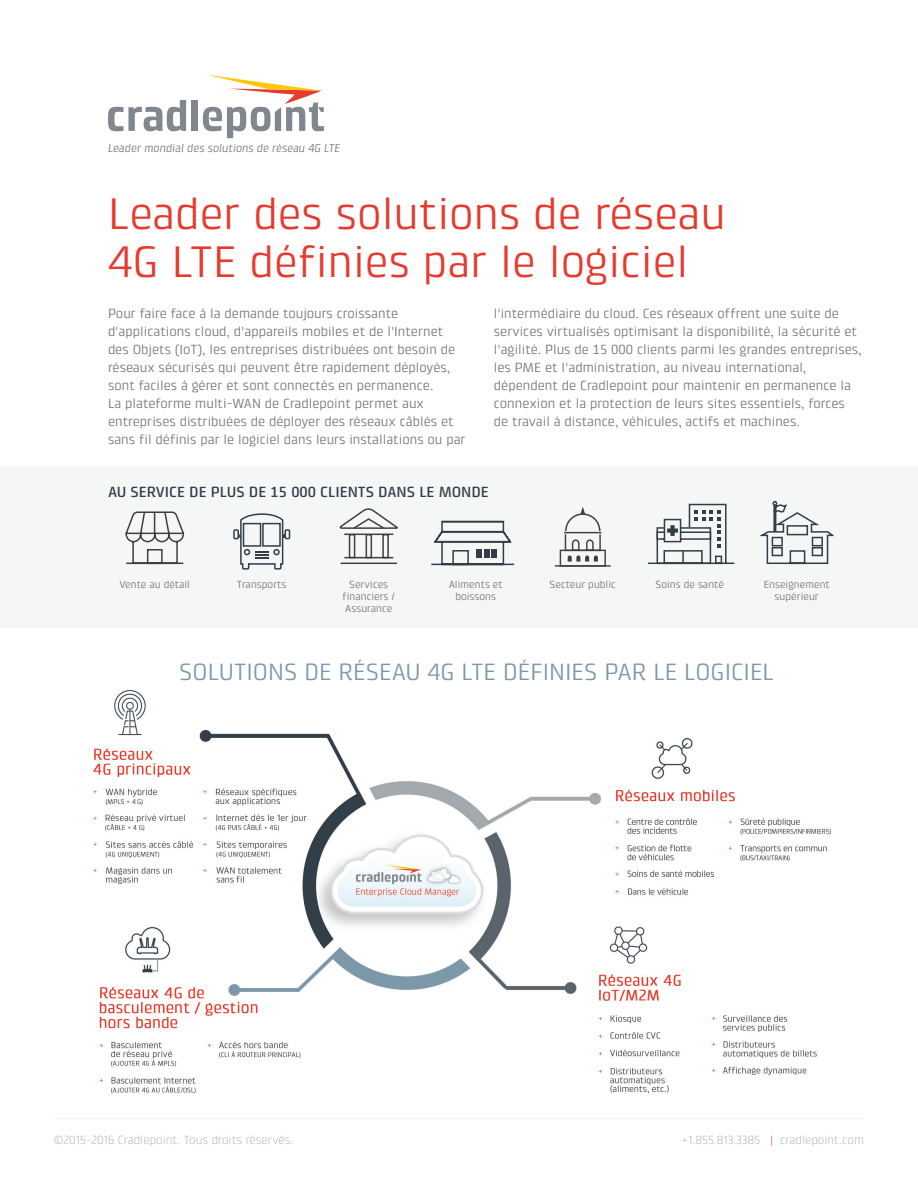
<style>
.page{position:relative;width:918px;height:1188px;background:#fff}
.page>*{position:absolute;margin:0;border:0;box-sizing:border-box;transform-origin:0 0}
.t1{font:45px/48px "Klint Pro";color:#e73a2e}
.t2{font:24px "Klint Pro";color:#7c98ab}
.t3{font:500 15px "Klint Pro";color:#323d47}
.t4{font:13.5px/18px "Klint Pro";color:#71747b}
.t5{font:300 12px "Klint LT Pro";color:#a2a9ac}
.t6{font:italic 11.7px "Klint Pro";color:#71747c}
.t7{font:10.5px/12px "Klint Pro";color:#71747b;text-align:center}
.s1{color:#e73b2e}
</style>
<div class="page">
<img style="left:93px;top:690px;width:738px;height:404px">
<svg style="left:108px;top:100px;width:78px;height:31px"></svg>
<div style="left:192px;top:100px;width:6px;height:31px;background:#80878e"></div>
<svg style="left:203px;top:75px;width:121px;height:63px"></svg>
<hr style="left:54px;top:1118px;width:810px;height:1px;background:#a2a9ac">
<div style="left:0;top:466px;width:918px;height:162px;background:#f5f6f6"></div>
<svg style="left:233px;top:513px;width:58px;height:57px"></svg>
<svg style="left:125px;top:511px;width:60px;height:54px"></svg>
<hr style="left:555px;top:565px;width:56px;height:2px;background:#403f3f">
<div style="left:560px;top:550px;width:46px;height:17px;border:1px solid #403f3f"></div>
<div style="left:565px;top:534px;width:36px;height:17px;border:1px solid #403f3f"></div>
<svg style="left:564px;top:507px;width:37px;height:25px"></svg>
<svg style="left:568px;top:539px;width:30px;height:23px"></svg>
<hr style="left:564px;top:532px;width:37px;height:1px;background:#403f3f">
<hr style="left:344px;top:534px;width:49px;height:1px;background:#403f3f">
<hr style="left:341px;top:563px;width:56px;height:1px;background:#403f3f">
<hr style="left:344px;top:557px;width:49px;height:1px;background:#403f3f">
<div style="left:349px;top:534px;width:6px;height:24px;border:2px solid #403f3f"></div>
<div style="left:366px;top:534px;width:6px;height:24px;border:2px solid #403f3f"></div>
<div style="left:382px;top:534px;width:7px;height:24px;border:2px solid #403f3f"></div>
<svg style="left:340px;top:509px;width:58px;height:20px"></svg>
<svg style="left:759px;top:500px;width:76px;height:65px"></svg>
<svg style="left:648px;top:503px;width:87px;height:62px"></svg>
<svg style="left:431px;top:520px;width:84px;height:46px"></svg>
<div style="left:476px;top:549px;width:5px;height:9px;background:#323d47"></div>
<div style="left:484px;top:549px;width:5px;height:9px;background:#323d47"></div>
<div style="left:492px;top:549px;width:5px;height:9px;background:#323d47"></div>
<p class="t6" style="left:108px;top:141px;width:234px">Leader mondial des solutions de réseau 4G LTE</p>
<h1 class="t1" style="left:108px;top:189px;width:619px">Leader des solutions de réseau<br>4G LTE définies par le logiciel</h1>
<p class="t4" style="left:108px;top:305px;width:359px">Pour faire face à la demande toujours croissante d'applications cloud, d'appareils mobiles et de l'Internet des Objets (IoT), les entreprises distribuées ont besoin de réseaux sécurisés qui peuvent être rapidement déployés, sont faciles à gérer et sont connectés en permanence.<br>La plateforme multi-WAN de Cradlepoint permet aux entreprises distribuées de déployer des réseaux câblés et sans fil définis par le logiciel dans leurs installations ou par</p>
<p class="t4" style="left:494px;top:305px;width:369px">l'intermédiaire du cloud. Ces réseaux offrent une suite de services virtualisés optimisant la disponibilité, la sécurité et l'agilité. Plus de 15 000 clients parmi les grandes entreprises, les PME et l'administration, au niveau international, dépendent de Cradlepoint pour maintenir en permanence la connexion et la protection de leurs sites essentiels, forces de travail à distance, véhicules, actifs et machines.</p>
<p class="t3" style="left:108px;top:483px;width:382px">AU SERVICE DE PLUS DE 15 000 CLIENTS DANS LE MONDE</p>
<p class="t7" style="left:119px;top:578px;width:72px">Vente au détail</p>
<p class="t7" style="left:237px;top:578px;width:51px">Transports</p>
<p class="t7" style="left:343px;top:578px;width:54px">Services financiers /<br>Assurance</p>
<p class="t7" style="left:449px;top:578px;width:56px">Aliments et boissons</p>
<p class="t7" style="left:550px;top:578px;width:68px">Secteur public</p>
<p class="t7" style="left:656px;top:578px;width:70px">Soins de santé</p>
<p class="t7" style="left:764px;top:578px;width:68px">Enseignement supérieur</p>
<h2 class="t2" style="left:179px;top:658px;width:596px">SOLUTIONS DE RÉSEAU 4G LTE DÉFINIES PAR LE LOGICIEL</h2>
<p class="t5" style="left:54px;top:1133px;width:241px">©2015-2016 Cradlepoint. Tous droits réservés.</p>
<p class="t5" style="left:682px;top:1133px;width:184px">+1.855.813.3385 <span class="s1">|</span> cradlepoint.com</p>
</div>
